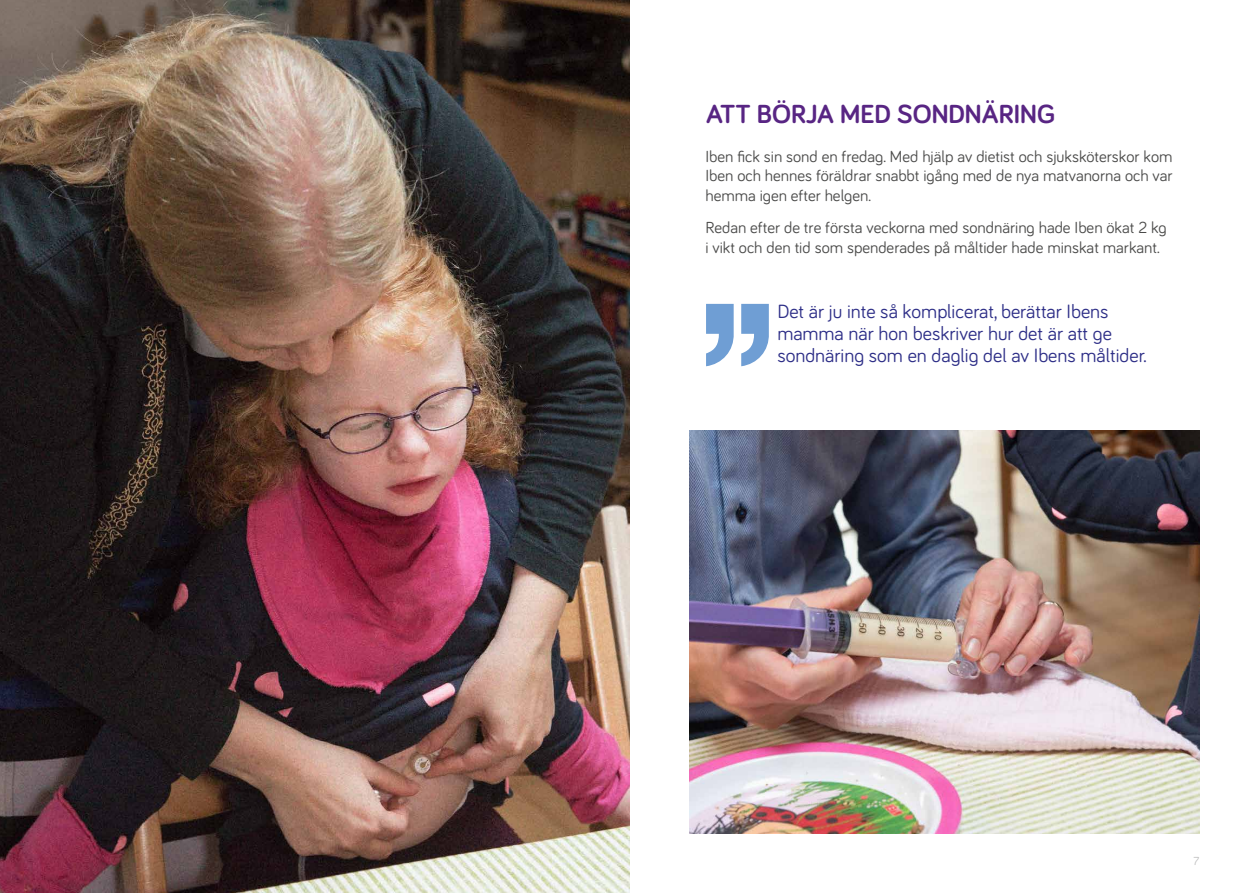
<style>
.page{position:relative;width:1259px;height:893px;background:#fff}
.page>*{position:absolute;margin:0;border:0;box-sizing:border-box;transform-origin:0 0}
.t1{font:700 27px "Bariol";color:#582583}
.t2{font:19.8px/22.5px "Bariol";color:#2d2e87}
.t3{font:16.5px/19.5px "Bariol";color:#4a4a49;text-align:justify}
.t4{font:12px "Bariol";color:#bcbcbc}
</style>
<div class="page">
<img style="left:0;top:0;width:629px;height:893px">
<img style="left:689px;top:431px;width:510px;height:402px">
<svg style="left:706px;top:304px;width:63px;height:62px"></svg>
<h1 class="t1" style="left:706px;top:96px;width:351px">ATT BÖRJA MED SONDNÄRING</h1>
<p class="t3" style="left:705px;top:146px;width:469px">Iben fick sin sond en fredag. Med hjälp av dietist och sjuksköterskor kom Iben och hennes föräldrar snabbt igång med de nya matvanorna och var hemma igen efter helgen.</p>
<p class="t3" style="left:705px;top:217px;width:463px">Redan efter de tre första veckorna med sondnäring hade Iben ökat 2 kg i vikt och den tid som spenderades på måltider hade minskat markant.</p>
<p class="t2" style="left:777px;top:299px;width:371px">Det är ju inte så komplicerat, berättar Ibens mamma när hon beskriver hur det är att ge sondnäring som en daglig del av Ibens måltider.</p>
<p class="t4" style="left:1193px;top:853px;width:7px">7</p>
</div>
